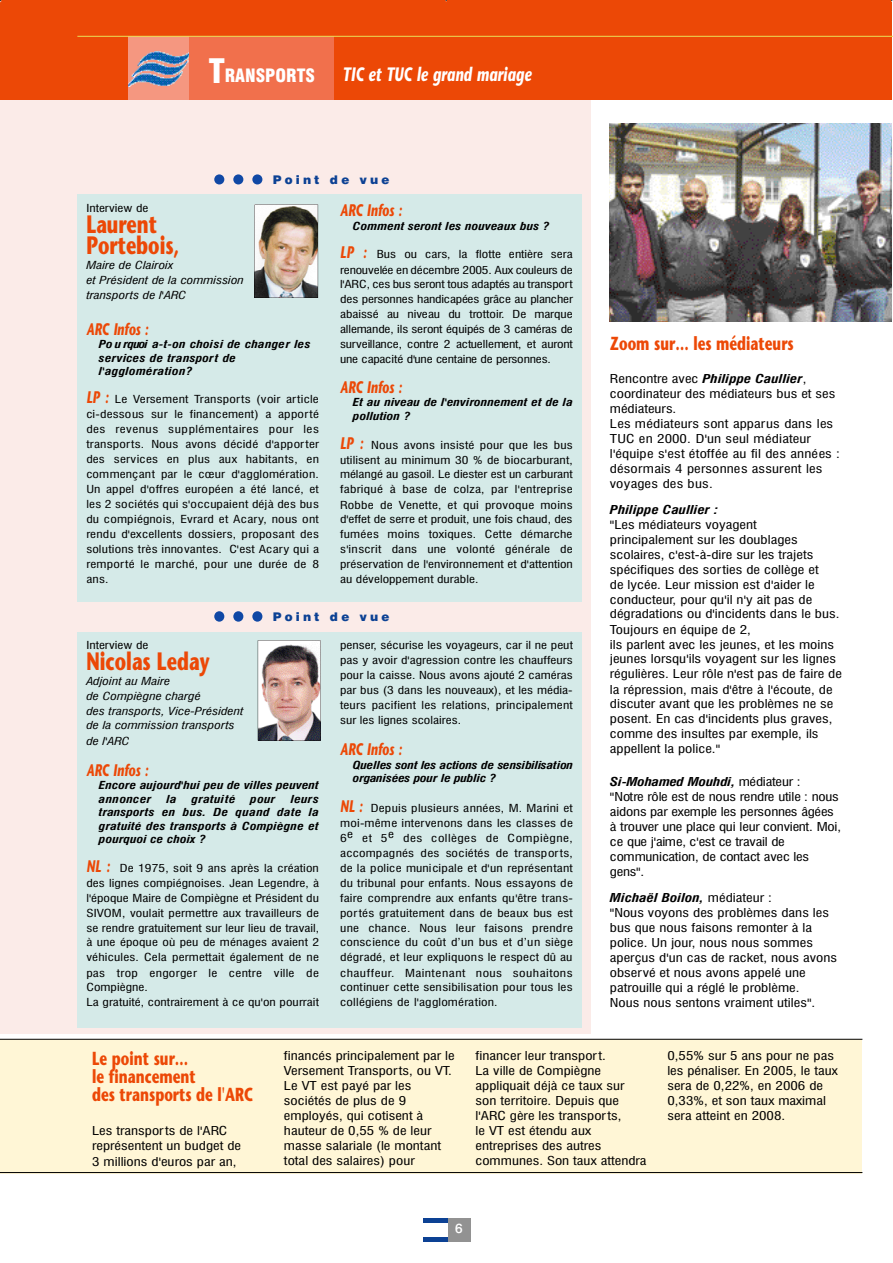
<style>
.page{position:relative;width:893px;height:1263px;background:#fff}
.page>*{position:absolute;margin:0;border:0;box-sizing:border-box;transform-origin:0 0}
.t1{font:700 25.2px/21.1px "Stone Sans";color:#ec4806;scale:.71 1}
.t2{font:italic 700 19.35px "Stone Sans";color:#fff;scale:.71 1}
.t3{font:700 18.9px/18px "Stone Sans";color:#ec4806;scale:.71 1}
.t4{font:900 condensed 18px "Swiss 721 BT";color:#fff}
.t5{font:italic 700 16.8px "Stone Sans";color:#ec4806;scale:.71 1}
.t6{font:500 13.5px "Swiss 721 BT";color:#fff}
.t7{font:condensed 12px/15px "Swiss 721 BT";color:#000;scale:1.25 1}
.t8{font:900 12px "Swiss 721 BT";letter-spacing:.26em;color:#0c4194}
.t9{font:italic 700 condensed 12px "Swiss 721 BT";color:#000;scale:1.25 1}
.t10{font:condensed 10.8px/15px "Swiss 721 BT";letter-spacing:.005em;color:#000;text-align:justify;scale:1.25 1}
.t11{font:italic 700 condensed 10.8px/13.5px "Swiss 721 BT";color:#000;scale:1.25 1}
.t12{font:italic condensed 10.8px/15px "Swiss 721 BT";color:#000;scale:1.25 1}
.s1{font-size:32.85px}
.s2{font-family:"Stone Sans";font-weight:700;font-style:italic;font-stretch:normal;font-size:16.8px;color:#ec4806}
.s3{font-weight:700;font-style:italic}
</style>
<div class="page">
<div style="left:0;top:100px;width:590px;height:934px;background:#fbebe8"></div>
<div style="left:0;top:1039px;width:862px;height:135px;background:#fff6d6"></div>
<div style="left:0;top:0;width:892px;height:100px;background:#ec4806"></div>
<div style="left:128px;top:36px;width:64px;height:64px;background:#f59780"></div>
<img style="left:128px;top:50px;width:62px;height:36px">
<div style="left:190px;top:36px;width:144px;height:64px;background:#f1704c"></div>
<div style="left:77px;top:195px;width:505px;height:407px;background:#d5eae8"></div>
<div style="left:214px;top:174px;width:10px;height:10px;background:#1048a5;border-radius:50%"></div>
<div style="left:233px;top:174px;width:10px;height:10px;background:#1048a5;border-radius:50%"></div>
<div style="left:252px;top:174px;width:10px;height:10px;background:#1048a5;border-radius:50%"></div>
<div style="left:214px;top:611px;width:10px;height:11px;background:#1048a5;border-radius:50%"></div>
<div style="left:233px;top:611px;width:10px;height:11px;background:#1048a5;border-radius:50%"></div>
<div style="left:252px;top:611px;width:10px;height:11px;background:#1048a5;border-radius:50%"></div>
<img style="left:254px;top:205px;width:64px;height:93px">
<div style="left:447px;top:1218px;width:23px;height:23px;background:#929292"></div>
<div style="left:423px;top:1218px;width:24px;height:23px;background:#0c4194"></div>
<img style="left:423px;top:1223px;width:24px;height:13px">
<hr style="left:77px;top:36px;width:816px;height:1px;background:#eadf56">
<img style="left:609px;top:123px;width:283px;height:198px">
<div style="left:77px;top:632px;width:505px;height:396px;background:#d5eae8"></div>
<img style="left:258px;top:640px;width:63px;height:101px">
<hr style="left:0;top:1172px;width:862px;height:1px;background:#000">
<hr style="left:0;top:1039px;width:862px;height:1px;background:#000">
<h3 class="t4" style="left:209px;top:68px;width:107px"><span class="s1">T</span>RANSPORTS</h3>
<h2 class="t2" style="left:342px;top:67px;width:268px">TIC et TUC le grand mariage</h2>
<p class="t8" style="left:273px;top:173px;width:118px">Point de vue</p>
<p class="t10" style="left:86px;top:201px;width:51px">Interview de</p>
<h1 class="t1" style="left:86px;top:216px;width:132px">Laurent<br>Portebois,</h1>
<p class="t12" style="left:86px;top:258px;width:128px">Maire de Clairoix<br>et Président de la commission transports de l'ARC</p>
<h3 class="t5" style="left:86px;top:322px;width:89px">ARC Infos :</h3>
<p class="t11" style="left:99px;top:338px;width:171px">Po u rquoi a-t-on choisi de changer les s e rvices de transport de<br>l'a g g lo m é r a tio n ?</p>
<p class="t10" style="left:86px;top:392px;width:188px"><span class="s2">LP :</span> Le Versement Tra n s p o rts (voir artic le ci-dessous sur le financement) a apporté des revenus supplémentaires pour les tra n s p o rts. Nous avons décidé d'apporte r des services en plus aux habitants, en commençant par le cœur d'agglomération.<br>Un appel d'offres européen a été lancé, et les 2 sociétés qui s'occupaient déjà des bus du compiégnois, Evrard et Acary, nous ont rendu d'excellents dossiers, proposant des solutions très innovantes. C'est Acary qui a re m p o rté le marché, pour une durée de 8 a n s .</p>
<h3 class="t5" style="left:340px;top:204px;width:89px">ARC Infos :</h3>
<p class="t11" style="left:353px;top:220px;width:159px">Comment seront les nouveaux bus ?</p>
<p class="t10" style="left:340px;top:248px;width:188px"><span class="s2">LP :</span> Bus ou cars, la flotte entière sera renouvelée en décembre 2005. Aux couleurs de l'A RC, ces bus seront tous adaptés au transport des personnes handicapées grâce au plancher abaissé au niveau du trottoir. De marque allemande, ils seront équipés de 3 caméras de s u rveillance, contre 2 actuellement, et auront une capacité d'une centaine de personnes.</p>
<h3 class="t5" style="left:340px;top:381px;width:89px">ARC Infos :</h3>
<p class="t11" style="left:353px;top:396px;width:177px">Et au niveau de l'environnement et de la pollution ?</p>
<p class="t10" style="left:340px;top:438px;width:188px"><span class="s2">LP :</span> Nous avons insisté pour que les bus utilisent au minimum 30 % de biocarburant, mélangé au gasoil. Le diester est un carburant fabriqué à base de colza, par l'entreprise Robbe de Venette, et qui provoque moins d'effet de serre et produit, une fois chaud, des fumées moins toxiques. Cette démarche s'inscrit dans une volonté générale de préservation de l'environnement et d'attention au développement durable.</p>
<p class="t8" style="left:273px;top:610px;width:118px">Point de vue</p>
<p class="t10" style="left:86px;top:638px;width:51px">Interview de</p>
<h1 class="t1" style="left:86px;top:653px;width:175px">Nicolas Leday</h1>
<p class="t12" style="left:86px;top:674px;width:127px">Adjoint au Maire<br>de Compiègne chargé<br>des transports, Vice-Président de la commission transports de l'ARC</p>
<h3 class="t5" style="left:86px;top:763px;width:89px">ARC Infos :</h3>
<p class="t11" style="left:99px;top:780px;width:177px">Encore aujourd'hui peu de villes peuvent annoncer</p>
<p class="t11" style="left:99px;top:793px;width:178px;text-align:justify;text-indent:192px">leurs transports en bus. De quand date la gratuité des transports à Compiègne et pourquoi ce choix ?</p>
<p class="t10" style="left:86px;top:861px;width:188px;text-align:left"><span class="s2">NL :</span> De 1975, soit 9 ans après la création des lignes compiégnoises. Jean Legendre, à l'époque Maire de Compiègne et Président du SIVOM, voulait permettre aux travailleurs de se rendre gratuitement sur leur lieu de travail, à une époque où peu de ménages avaient 2 véhicules. Cela permettait également de ne pas trop engorger le centre ville de Compiègne.<br>La gratuité, contrairement à ce qu'on pourrait</p>
<p class="t11" style="left:166px;top:793px;width:10px">la</p>
<p class="t11" style="left:192px;top:793px;width:37px">gratuité</p>
<p class="t11" style="left:250px;top:793px;width:22px">pour</p>
<p class="t10" style="left:340px;top:638px;width:188px">penser, sécurise les voyageurs, car il ne peut pas y avoir d'agression contre les chauffeurs pour la caisse. Nous avons ajouté 2 caméras par bus (3 dans les nouveaux), et les média&shy;teurs pacifient les relations, principalement sur les lignes scolaires.</p>
<h3 class="t5" style="left:340px;top:743px;width:89px">ARC Infos :</h3>
<p class="t11" style="left:353px;top:759px;width:178px">Quelles sont les actions de sensibilisation o rganisées pour le public ?</p>
<p class="t10" style="left:340px;top:801px;width:188px"><span class="s2">NL :</span> Depuis plusieurs années, M. Marini et moi-même intervenons dans les classes de 6e et 5e des collèges de Compiègne, accompagnés des sociétés de transports , de la police municipale et d'un représentant du tribunal pour enfants. Nous essayons de faire comprendre aux enfants qu'être trans&shy;p o rtés gratuitement dans de beaux bus est une chance. Nous leur faisons prendre conscience du coût d’un bus et d’un siège dégradé, et leur expliquons le respect dû au c h a u ffe u r. Maintenant nous souhaitons continuer cette sensibilisation pour tous les collégiens de l'agglomération.</p>
<h3 class="t3" style="left:610px;top:337px;width:261px">Zoom sur… les médiateurs</h3>
<p class="t7" style="left:610px;top:372px;width:186px">Rencontre avec <span class="s3">Philippe Caullier</span>, coordinateur des médiateurs bus et ses médiateurs.<br>Les médiateurs sont apparus dans les<br>TUC en 2000. D'un seul médiateur l'équipe s'est étoffée au fil des années : d é s o rmais 4 personnes assurent les voyages des bus.</p>
<p class="t9" style="left:610px;top:505px;width:88px">Philippe Caullier :</p>
<p class="t7" style="left:610px;top:517px;width:187px">"Les médiateurs voyagent principalement sur les doublages scolaires, c'est-à-dire sur les trajets spécifiques des sorties de collège et<br>de lycée. Leur mission est d'aider le conducteur, pour qu'il n'y ait pas de dégradations ou d'incidents dans le bus.<br>Toujours en équipe de 2,<br>ils parlent avec les jeunes, et les moins jeunes lorsqu'ils voyagent sur les lignes régulières. Leur rôle n'est pas de faire de la répression, mais d'être à l'écoute, de discuter avant que les problèmes ne se posent. En cas d'incidents plus graves, comme des insultes par exemple, ils appellent la police."</p>
<p class="t7" style="left:610px;top:775px;width:186px"><span class="s3">Si-Mohamed Mouhdi,</span> médiateur :<br>"Notre rôle est de nous rendre utile : nous aidons par exemple les personnes âgées à trouver une place qui leur convient. Moi, ce que j'aime, c'est ce travail de communication, de contact avec les<br>g e n s ".</p>
<p class="t7" style="left:610px;top:891px;width:183px"><span class="s3">Michaël Boilon,</span> médiateur :<br>"Nous voyons des problèmes dans les bus que nous faisons remonter à la police. Un jour, nous nous sommes aperçus d'un cas de racket, nous avons observé et nous avons appelé une patrouille qui a réglé le problème.<br>Nous nous sentons vraiment utiles".</p>
<h3 class="t3" style="left:92px;top:1052px;width:228px">Le point sur…<br>le financement<br>des transports de l'ARC</h3>
<p class="t7" style="left:92px;top:1124px;width:121px">Les transports de l'ARC représentent un budget de<br>3 millions d'euros par an,</p>
<p class="t7" style="left:284px;top:1049px;width:138px">financés principalement par le<br>Versement Transports, ou VT.<br>Le VT est payé par les sociétés de plus de 9 employés, qui cotisent à hauteur de 0,55 % de leur masse salariale (le montant total des salaires) pour</p>
<p class="t7" style="left:475px;top:1049px;width:138px">financer leur transport.<br>La ville de Compiègne appliquait déjà ce taux sur son territoire. Depuis que l'ARC gère les transports,<br>le VT est étendu aux entreprises des autres communes. Son taux attendra</p>
<p class="t7" style="left:667px;top:1049px;width:138px">0,55% sur 5 ans pour ne pas les pénaliser. En 2005, le taux sera de 0,22%, en 2006 de<br>0,33%, et son taux maximal sera atteint en 2008.</p>
<p class="t6" style="left:455px;top:1220px;width:9px">6</p>
</div>
